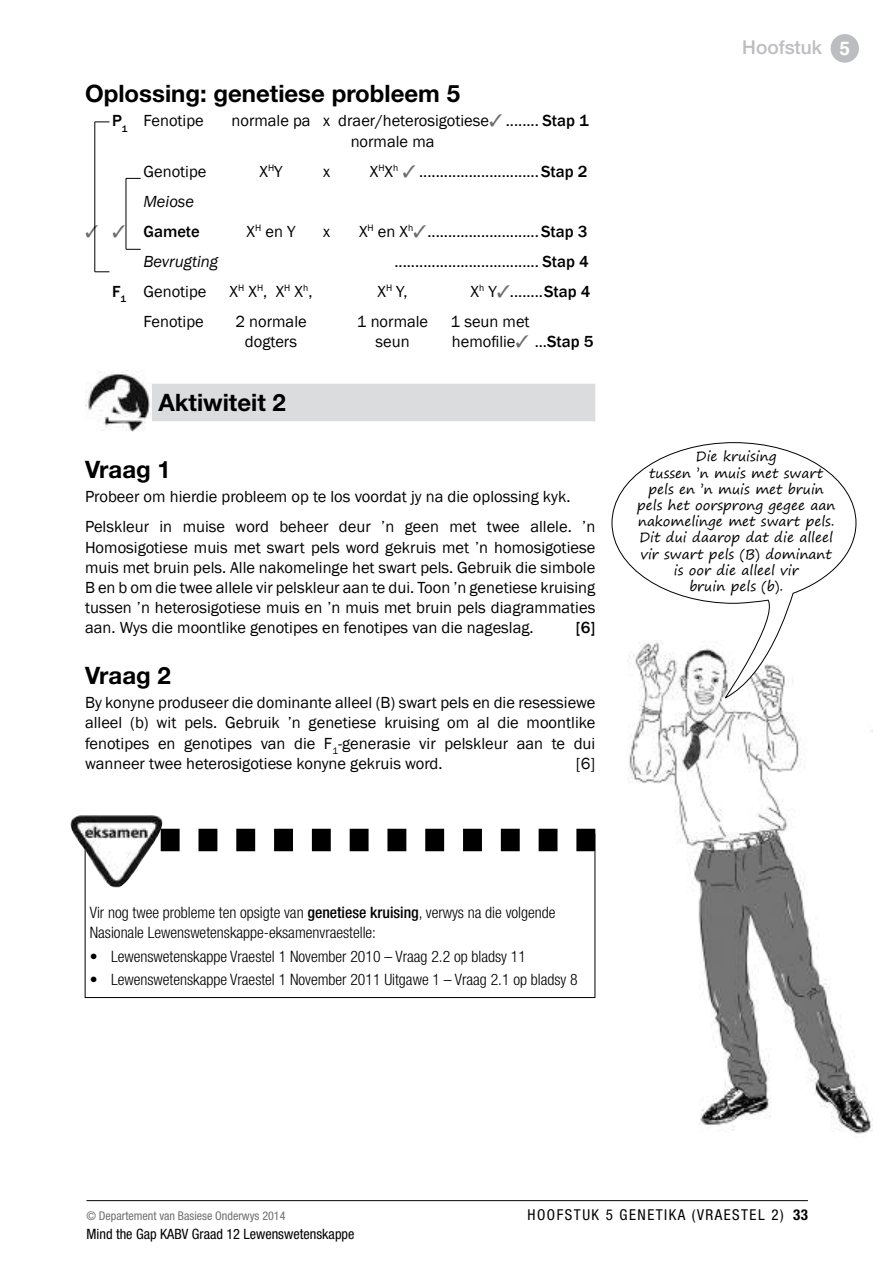
<style>
.page{position:relative;width:893px;height:1263px;background:#fff}
.page>*{position:absolute;margin:0;border:0;box-sizing:border-box;transform-origin:0 0}
.t1{font:700 24px "Helvetica Neue LT Std";color:#000}
.t2{font:500 19.05px "Helvetica Neue LT Std";color:#bbbdc0}
.t3{font:16.5px/20.2px "Franklin Gothic";color:#000}
.t4{font:italic 16.5px "Franklin Gothic";color:#000}
.t5{font:500 16.5px "Franklin Gothic";color:#000}
.t6{font:300 condensed 15.75px/19.5px "Helvetica Neue LT Std";color:#000}
.t7{font:condensed 15px "Helvetica Neue LT Std";letter-spacing:.1em;color:#000}
.t8{font:condensed 14.25px "Helvetica Neue LT Std";color:#000}
.t9{font:13.5px/16.2px "Segoe Print";color:#000;text-align:center}
.t10{font:condensed 12px "Helvetica Neue LT Std";color:#6d6e70}
.s1{font-weight:500}
.s2{color:#6d6e70}
.s3{font-family:"Helvetica Infant";font-weight:700;color:#fff}
.s4{font-weight:700}
</style>
<div class="page">
<hr style="left:86px;top:1200px;width:722px;height:1px;background:#000">
<div style="left:831px;top:34px;width:28px;height:29px;background:#bbbdc0;border-radius:50%"></div>
<div style="left:85px;top:384px;width:510px;height:37px;background:#dbdcde"></div>
<img style="left:85px;top:370px;width:67px;height:62px">
<svg style="left:95px;top:121px;width:14px;height:1px"></svg>
<hr style="left:94px;top:122px;width:1px;height:150px;background:#000">
<svg style="left:95px;top:271px;width:14px;height:1px"></svg>
<svg style="left:127px;top:178px;width:14px;height:1px"></svg>
<hr style="left:126px;top:178px;width:1px;height:71px;background:#000">
<svg style="left:126px;top:249px;width:15px;height:1px"></svg>
<img style="left:627px;top:699px;width:245px;height:435px">
<svg style="left:168px;top:829px;width:427px;height:22px"></svg>
<img style="left:70px;top:815px;width:98px;height:72px">
<svg style="left:611px;top:442px;width:246px;height:257px"></svg>
<h1 class="t1" style="left:85px;top:79px;width:377px">Oplossing: genetiese probleem 5</h1>
<p class="t3" style="left:112px;top:111px;width:93px"><span class="s1">P</span><sub>1</sub> Fenotipe</p>
<p class="t3" style="left:351px;top:111px;width:240px;text-indent:-119px">normale pa x draer/heterosigotiese<span class="s2">✓</span> ........ <span class="s1">Stap 1 </span>normale ma</p>
<p class="t3" style="left:144px;top:161px;width:64px">Genotipe</p>
<p class="t3" style="left:259px;top:161px;width:25px">X<sup>H</sup>Y</p>
<p class="t3" style="left:323px;top:161px;width:8px">x</p>
<p class="t3" style="left:370px;top:161px;width:219px">X<sup>H</sup>X<sup>h</sup> <span class="s2">✓</span> .............................<span class="s1">Stap 2</span></p>
<p class="t4" style="left:144px;top:191px;width:52px">Meiose</p>
<p class="t5" style="left:85px;top:221px;width:116px"><span class="s2">✓</span> <span class="s2">✓</span> Gamete</p>
<p class="t3" style="left:247px;top:222px;width:50px">X<sup>H</sup> en Y</p>
<p class="t3" style="left:323px;top:222px;width:8px">x</p>
<p class="t3" style="left:359px;top:222px;width:230px">X<sup>H</sup> en X<sup>h</sup><span class="s2">✓</span>...........................<span class="s1">Stap 3</span></p>
<p class="t4" style="left:144px;top:251px;width:76px">Bevrugting</p>
<p class="t3" style="left:394px;top:252px;width:196px">................................... <span class="s1">Stap 4</span></p>
<p class="t3" style="left:112px;top:282px;width:96px"><span class="s1">F</span><sub>1</sub> Genotipe</p>
<p class="t3" style="left:230px;top:282px;width:84px">X<sup>H</sup> X<sup>H</sup>, X<sup>H</sup> X<sup>h</sup>,</p>
<p class="t3" style="left:377px;top:282px;width:32px">X<sup>H</sup> Y,</p>
<p class="t3" style="left:470px;top:282px;width:121px">X<sup>h</sup> Y<span class="s2">✓</span>........<span class="s1">Stap 4</span></p>
<p class="t3" style="left:144px;top:312px;width:62px">Fenotipe</p>
<p class="t3" style="left:235px;top:312px;width:73px">2 normale</p>
<p class="t3" style="left:357px;top:312px;width:73px">1 normale</p>
<p class="t3" style="left:451px;top:312px;width:81px">1 seun met</p>
<p class="t3" style="left:245px;top:332px;width:54px">dogters</p>
<p class="t3" style="left:375px;top:332px;width:36px">seun</p>
<p class="t3" style="left:452px;top:332px;width:143px">hemofilie<span class="s2">✓</span> ...<span class="s1">Stap 5</span></p>
<h1 class="t1" style="left:158px;top:387px;width:129px">Aktiwiteit 2</h1>
<h1 class="t1" style="left:85px;top:454px;width:87px">Vraag 1</h1>
<p class="t3" style="left:85px;top:482px;width:512px;line-height:30px">Probeer om hierdie probleem op te los voordat jy na die oplossing kyk.<br>Pelskleur in muise word beheer deur ’n geen met twee allele. ’n</p>
<p class="t3" style="left:85px;top:537px;width:512px;text-align:justify">Homosigotiese muis met swart pels word gekruis met ’n homosigotiese muis met bruin pels. Alle nakomelinge het swart pels. Gebruik die simbole B en b om die twee allele vir pelskleur aan te dui. Toon ’n genetiese kruising tussen ’n heterosigotiese muis en ’n muis met bruin pels diagrammaties aan. Wys die moontlike genotipes en fenotipes van die nageslag.</p>
<p class="t5" style="left:576px;top:618px;width:21px">[6]</p>
<h1 class="t1" style="left:85px;top:660px;width:87px">Vraag 2</h1>
<p class="t3" style="left:85px;top:693px;width:512px;text-align:justify">By konyne produseer die dominante alleel (B) swart pels en die resessiewe alleel (b) wit pels. Gebruik ’n genetiese kruising om al die moontlike fenotipes en genotipes van die F<sub>1</sub>-generasie vir pelskleur aan te dui wanneer twee heterosigotiese konyne gekruis word.</p>
<p class="t3" style="left:576px;top:753px;width:21px">[6]</p>
<p class="t2" style="left:742px;top:36px;width:109px">Hoofstuk <span class="s3">5</span></p>
<p class="t9" style="left:637px;top:448px;width:200px">Die kruising<br>tussen ’n muis met swart pels en ’n muis met bruin pels het oorsprong gegee aan nakomelinge met swart pels.<br>Dit dui daarop dat die alleel vir swart pels (B) dominant is oor die alleel vir<br>bruin pels (b).</p>
<p class="t6" style="left:90px;top:903px;width:467px">Vir nog twee probleme ten opsigte van <span class="s1">genetiese kruising</span>, verwys na die volgende<br>Nasionale Lewenswetenskappe-eksamenvraestelle:</p>
<p class="t6" style="left:90px;top:946px;width:438px">• Lewenswetenskappe Vraestel 1 November 2010 – Vraag 2.2 op bladsy 11</p>
<p class="t6" style="left:90px;top:970px;width:490px">• Lewenswetenskappe Vraestel 1 November 2011 Uitgawe 1 – Vraag 2.1 op bladsy 8</p>
<p class="t10" style="left:86px;top:1209px;width:200px">© Departement van Basiese Onderwys 2014</p>
<p class="t7" style="left:527px;top:1206px;width:10px">Hoo</p>
<p class="t7" style="left:557px;top:1206px;width:253px">fstuk 5 genetika (vraestel 2) <span class="s4">33</span></p>
<p class="t8" style="left:86px;top:1226px;width:270px">Mind the Gap KABV Graad 12 Lewenswetenskappe</p>
</div>
